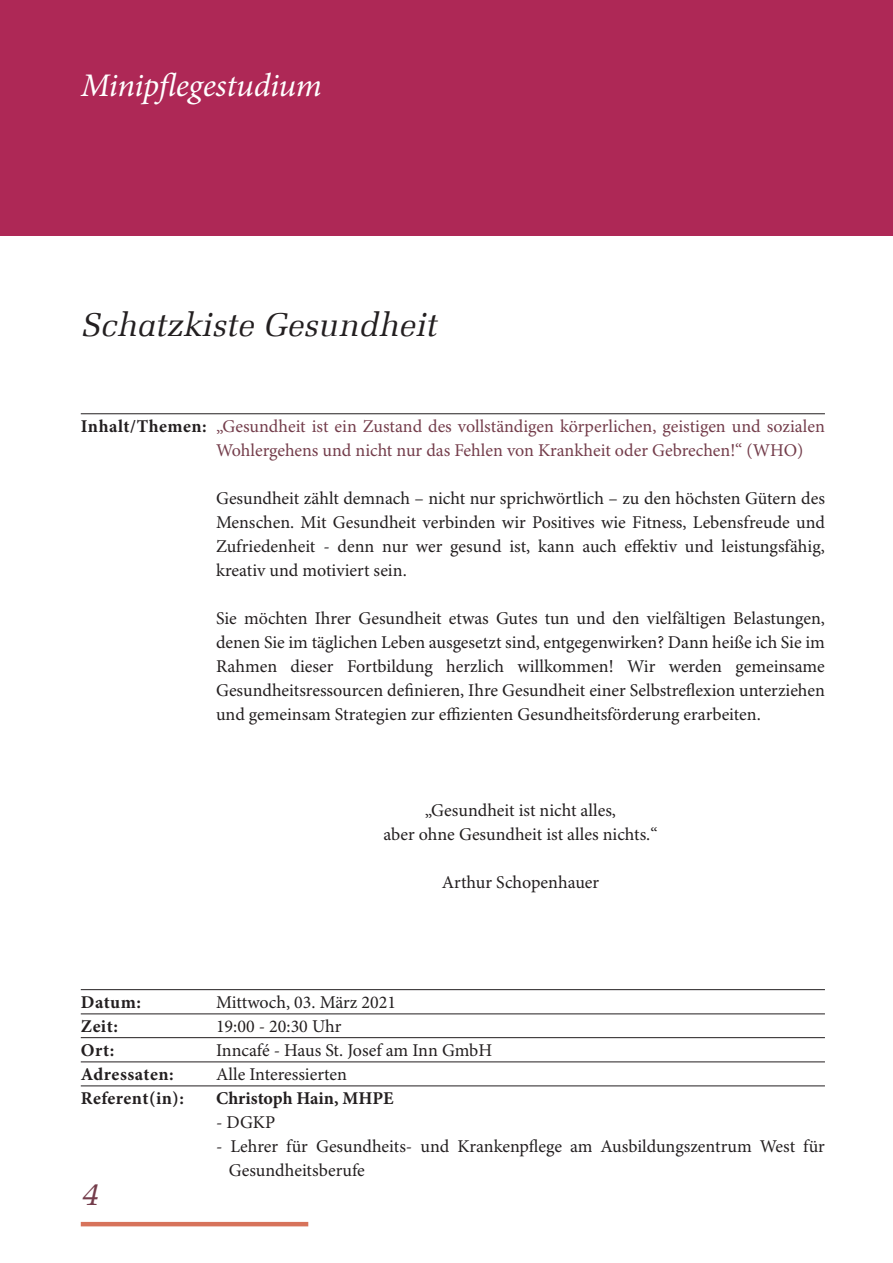
<style>
.page{position:relative;width:893px;height:1263px;background:#fff}
.page>*{position:absolute;margin:0;border:0;box-sizing:border-box;transform-origin:0 0}
.t1{font:italic 33px "Melior LT";color:#231f20}
.t2{font:italic 33px "Minion Pro";letter-spacing:-.01em;color:#fff}
.t3{font:italic 33px "Melior LT";color:#743d4b}
.t4{font:18px/24px "Minion Pro";color:#231f20;text-align:justify}
.t5{font:18px/24px "Minion Pro";letter-spacing:-.005em;color:#743d4b}
.t6{font:700 18px/24px "Minion Pro";letter-spacing:.025em;color:#231f20}
.t7{font:700 18px "Minion Pro";color:#231f20}
</style>
<div class="page">
<div style="left:0;top:0;width:893px;height:236px;background:#ae2856"></div>
<hr style="left:81px;top:1222px;width:227px;height:4px;background:#d7735b">
<hr style="left:81px;top:413px;width:744px;height:1px;background:#231f20">
<hr style="left:81px;top:989px;width:744px;height:1px;background:#231f20">
<hr style="left:81px;top:1037px;width:744px;height:1px;background:#231f20">
<hr style="left:81px;top:1013px;width:744px;height:1px;background:#231f20">
<hr style="left:81px;top:1061px;width:744px;height:1px;background:#231f20">
<hr style="left:81px;top:1085px;width:744px;height:1px;background:#231f20">
<h1 class="t2" style="left:81px;top:72px;width:242px">Minipflegestudium</h1>
<h1 class="t1" style="left:81px;top:311px;width:358px">Schatzkiste Gesundheit</h1>
<p class="t6" style="left:81px;top:416px;width:128px">Inhalt/Themen:</p>
<p class="t5" style="left:216px;top:416px;width:610px">„Gesundheit ist ein Zustand des vollständigen körperlichen, geistigen und sozialen<br>Wohlergehens und nicht nur das Fehlen von Krankheit oder Gebrechen!“ (WHO)</p>
<p class="t4" style="left:216px;top:488px;width:610px">Gesundheit zählt demnach – nicht nur sprichwörtlich – zu den höchsten Gütern des Menschen. Mit Gesundheit verbinden wir Positives wie Fitness, Lebensfreude und Zufriedenheit - denn nur wer gesund ist, kann auch effektiv und leistungsfähig, kreativ und motiviert sein.</p>
<p class="t4" style="left:216px;top:608px;width:610px">Sie möchten Ihrer Gesundheit etwas Gutes tun und den vielfältigen Belastungen, denen Sie im täglichen Leben ausgesetzt sind, entgegenwirken? Dann heiße ich Sie im Rahmen dieser Fortbildung herzlich willkommen! Wir werden gemeinsame Gesundheitsressourcen definieren, Ihre Gesundheit einer Selbstreflexion unterziehen und gemeinsam Strategien zur effizienten Gesundheitsförderung erarbeiten.</p>
<p class="t4" style="left:383px;top:800px;width:276px;text-align:center">„Gesundheit ist nicht alles,<br>aber ohne Gesundheit ist alles nichts.“</p>
<p class="t4" style="left:442px;top:872px;width:159px">Arthur Schopenhauer</p>
<p class="t6" style="left:81px;top:992px;width:62px">Datum:</p>
<p class="t6" style="left:81px;top:1040px;width:35px">Ort:</p>
<p class="t6" style="left:81px;top:1016px;width:39px">Zeit:</p>
<p class="t6" style="left:81px;top:1064px;width:105px">Adressaten:<br>Referent(in):</p>
<h1 class="t3" style="left:81px;top:1180px;width:20px">4</h1>
<p class="t4" style="left:216px;top:992px;width:278px;text-align:left">Mittwoch, 03. März 2021<br>19:00 - 20:30 Uhr<br>Inncafé - Haus St. Josef am Inn GmbH<br>Alle Interessierten</p>
<p class="t7" style="left:216px;top:1091px;width:179px">Christoph Hain, MHPE</p>
<p class="t4" style="left:216px;top:1112px;width:61px">- DGKP</p>
<p class="t4" style="left:229px;top:1136px;width:598px;text-indent:-13px">- Lehrer für Gesundheits- und Krankenpflege am Ausbildungszentrum West für<br>Gesundheitsberufe</p>
</div>
